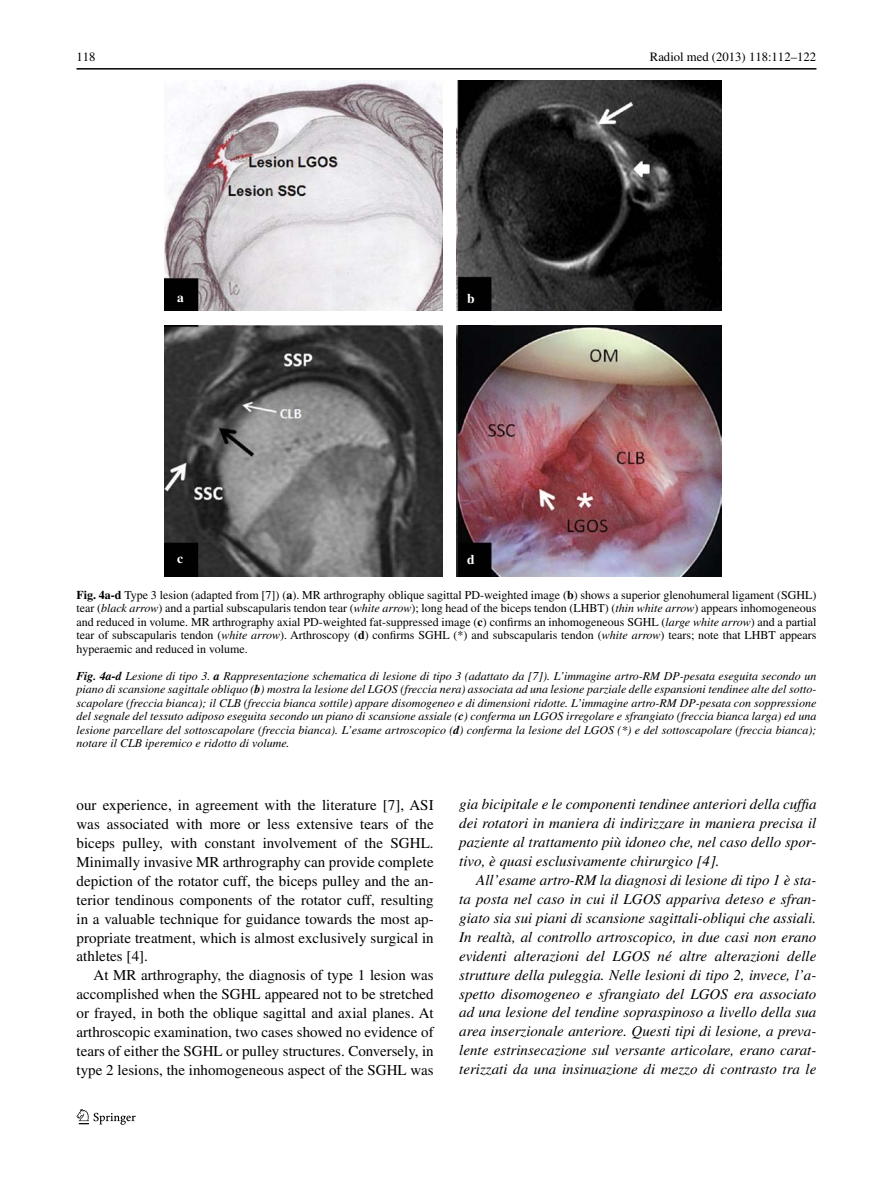
<style>
.page{position:relative;width:893px;height:1187px;background:#fff}
.page>*{position:absolute;margin:0;border:0;box-sizing:border-box;transform-origin:0 0}
.t1{font:italic 15px/18.9px "Times";color:#000;text-align:justify}
.t2{font:15px/18.9px "Times";color:#000;text-align:justify}
.t3{font:700 13.5px "Times";color:#fff}
.t4{font:12.75px "Times";color:#000}
.t5{font:italic 12px/13.5px "Times";color:#000;text-align:justify}
.t6{font:12px/13.5px "Times";color:#000;text-align:justify}
.s1{font-weight:700}
.s2{font-style:italic}
</style>
<div class="page">
<svg style="left:77px;top:1109px;width:59px;height:15px"></svg>
<hr style="left:77px;top:68px;width:739px;height:2px;background:#000">
<img style="left:164px;top:81px;width:278px;height:229px">
<img style="left:456px;top:81px;width:265px;height:229px">
<img style="left:164px;top:325px;width:278px;height:251px">
<img style="left:456px;top:325px;width:265px;height:251px">
<p class="t4" style="left:77px;top:50px;width:21px">118</p>
<p class="t4" style="left:650px;top:50px;width:168px">Radiol med (2013) 118:112–122</p>
<p class="t3" style="left:177px;top:289px;width:8px">a</p>
<p class="t3" style="left:467px;top:291px;width:9px">b</p>
<p class="t3" style="left:177px;top:550px;width:7px">c</p>
<p class="t3" style="left:467px;top:551px;width:9px">d</p>
<p class="t6" style="left:77px;top:587px;width:741px"><span class="s1">Fig. 4a-d</span> Type 3 lesion (adapted from [7]) (<span class="s1">a</span>). MR arthrography oblique sagittal PD-weighted image (<span class="s1">b</span>) shows a superior glenohumeral ligament (SGHL) tear (<span class="s2">black arrow</span>) and a partial subscapularis tendon tear (<span class="s2">white arrow</span>); long head of the biceps tendon (LHBT) (<span class="s2">thin white arrow</span>) appears inhomogeneous and reduced in volume. MR arthrography axial PD-weighted fat-suppressed image (<span class="s1">c</span>) confirms an inhomogeneous SGHL (<span class="s2">large white arrow</span>) and a partial tear of subscapularis tendon (<span class="s2">white arrow</span>). Arthroscopy (<span class="s1">d</span>) confirms SGHL (*) and subscapularis tendon (<span class="s2">white arrow</span>) tears; note that LHBT appears hyperaemic and reduced in volume.</p>
<p class="t5" style="left:77px;top:669px;width:741px"><span class="s1">Fig. 4a-d</span> Lesione di tipo 3. <span class="s1">a</span> Rappresentazione schematica di lesione di tipo 3 (adattato da [7]). L’immagine artro-RM DP-pesata eseguita secondo un piano di scansione sagittale obliquo (<span class="s1">b</span>) mostra la lesione del LGOS (freccia nera) associata ad una lesione parziale delle espansioni tendinee alte del sotto&shy;scapolare (freccia bianca); il CLB (freccia bianca sottile) appare disomogeneo e di dimensioni ridotte. L’immagine artro-RM DP-pesata con soppressione del segnale del tessuto adiposo eseguita secondo un piano di scansione assiale (<span class="s1">c</span>) conferma un LGOS irregolare e sfrangiato (freccia bianca larga) ed una lesione parcellare del sottoscapolare (freccia bianca). L’esame artroscopico (<span class="s1">d</span>) conferma la lesione del LGOS (*) e del sottoscapolare (freccia bianca); notare il CLB iperemico e ridotto di volume.</p>
<p class="t2" style="left:77px;top:795px;width:359px">our experience, in agreement with the literature [7], ASI was associated with more or less extensive tears of the biceps pulley, with constant involvement of the SGHL.<br>Minimally invasive MR arthrography can provide complete depiction of the rotator cuff, the biceps pulley and the an&shy;terior tendinous components of the rotator cuff, resulting in a valuable technique for guidance towards the most ap&shy;propriate treatment, which is almost exclusively surgical in athletes [4].</p>
<p class="t2" style="left:77px;top:965px;width:359px;text-indent:17px">At MR arthrography, the diagnosis of type 1 lesion was accomplished when the SGHL appeared not to be stretched or frayed, in both the oblique sagittal and axial planes. At arthroscopic examination, two cases showed no evidence of tears of either the SGHL or pulley structures. Conversely, in type 2 lesions, the inhomogeneous aspect of the SGHL was</p>
<p class="t1" style="left:459px;top:795px;width:359px">gia bicipitale e le componenti tendinee anteriori della cuffia dei rotatori in maniera di indirizzare in maniera precisa il paziente al trattamento più idoneo che, nel caso dello spor&shy;tivo, è quasi esclusivamente chirurgico [4].</p>
<p class="t1" style="left:459px;top:870px;width:359px;text-indent:17px">All’esame artro-RM la diagnosi di lesione di tipo 1 è sta&shy;ta posta nel caso in cui il LGOS appariva deteso e sfran&shy;giato sia sui piani di scansione sagittali-obliqui che assiali.<br>In realtà, al controllo artroscopico, in due casi non erano evidenti alterazioni del LGOS né altre alterazioni delle strutture della puleggia. Nelle lesioni di tipo 2, invece, l’a&shy;spetto disomogeneo e sfrangiato del LGOS era associato ad una lesione del tendine sopraspinoso a livello della sua area inserzionale anteriore. Questi tipi di lesione, a preva&shy;lente estrinsecazione sul versante articolare, erano carat&shy;terizzati da una insinuazione di mezzo di contrasto tra le</p>
</div>
